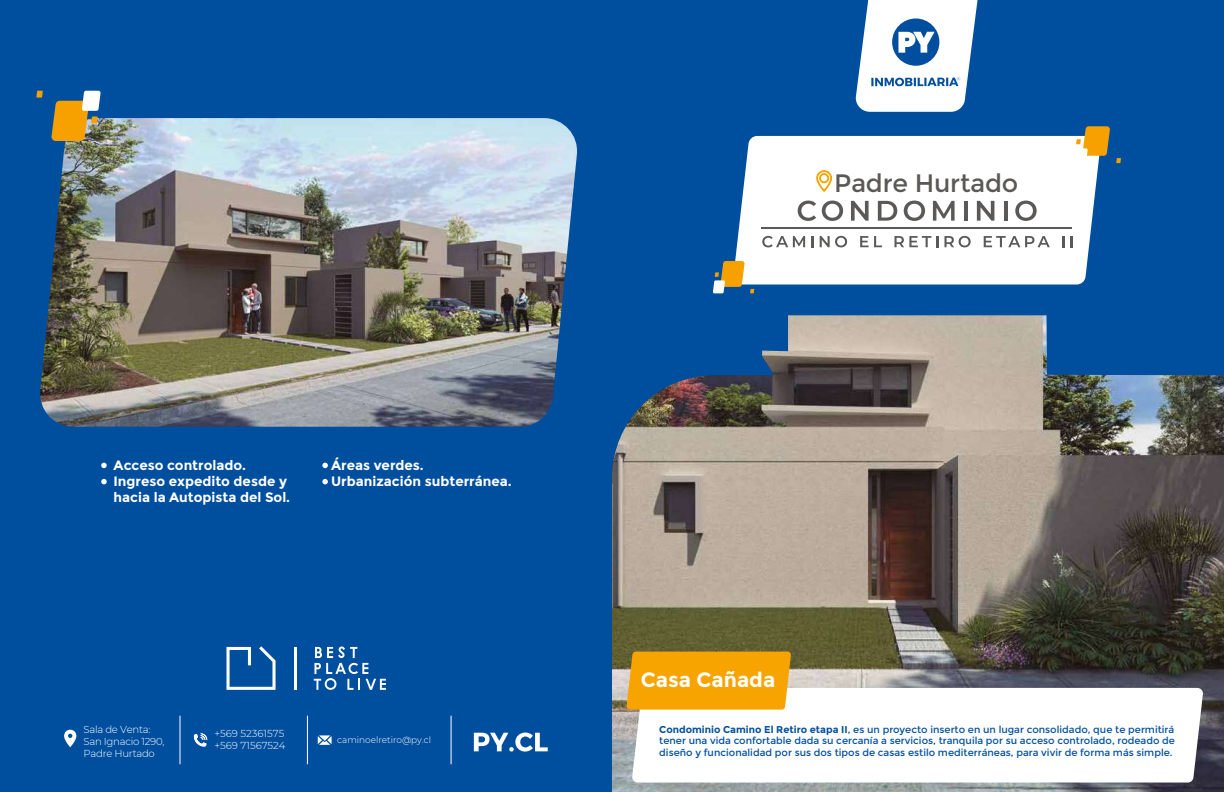
<style>
.page{position:relative;width:1224px;height:792px;background:#004f9f}
.page>*{position:absolute;margin:0;border:0;box-sizing:border-box;transform-origin:0 0}
.t1{font:25.2px "Montserrat";letter-spacing:-.005em;color:#5a5957}
.t2{font:700 20.6px "Montserrat";color:#fff}
.t3{font:700 13.5px/16.2px "Montserrat";color:#fff}
.t4{font:300 10.1px/12.1px "Montserrat";letter-spacing:-.025em;color:#fff}
.t5{font:300 10.1px/12.1px "Montserrat";color:#fff}
.t6{font:9.9px/11.9px "Montserrat";color:#004f9f;text-align:justify}
.t7{font:300 8.9px "Montserrat";color:#fff}
.s1{font-weight:700}
</style>
<div class="page">
<img style="left:612px;top:315px;width:612px;height:477px">
<hr style="left:294px;top:647px;width:2px;height:43px;background:#fff">
<svg style="left:226px;top:646px;width:50px;height:44px"></svg>
<svg style="left:314px;top:646px;width:72px;height:44px"></svg>
<svg style="left:856px;top:0;width:122px;height:112px"></svg>
<div style="left:632px;top:688px;width:571px;height:95px;background:#fff"></div>
<div style="left:626px;top:652px;width:165px;height:58px;background:#f7a300"></div>
<div style="left:735px;top:136px;width:364px;height:149px;background:#fff"></div>
<svg style="left:1074px;top:126px;width:36px;height:37px"></svg>
<svg style="left:1116px;top:158px;width:5px;height:5px"></svg>
<svg style="left:713px;top:261px;width:41px;height:32px"></svg>
<hr style="left:761px;top:227px;width:311px;height:2px;background:#5a5957">
<svg style="left:762px;top:236px;width:43px;height:11px"></svg>
<svg style="left:811px;top:236px;width:2px;height:11px"></svg>
<svg style="left:820px;top:236px;width:27px;height:11px"></svg>
<svg style="left:860px;top:236px;width:22px;height:11px"></svg>
<svg style="left:895px;top:236px;width:43px;height:11px"></svg>
<svg style="left:944px;top:236px;width:27px;height:11px"></svg>
<svg style="left:984px;top:236px;width:66px;height:11px"></svg>
<svg style="left:1062px;top:236px;width:2px;height:11px"></svg>
<svg style="left:1070px;top:236px;width:2px;height:11px"></svg>
<svg style="left:101px;top:463px;width:6px;height:5px"></svg>
<svg style="left:101px;top:479px;width:6px;height:5px"></svg>
<svg style="left:322px;top:463px;width:6px;height:5px"></svg>
<svg style="left:322px;top:479px;width:6px;height:5px"></svg>
<img style="left:40px;top:118px;width:537px;height:309px">
<svg style="left:51px;top:91px;width:50px;height:50px"></svg>
<svg style="left:36px;top:91px;width:7px;height:7px"></svg>
<svg style="left:64px;top:729px;width:12px;height:18px"></svg>
<svg style="left:318px;top:735px;width:14px;height:10px"></svg>
<svg style="left:474px;top:733px;width:74px;height:19px"></svg>
<svg style="left:194px;top:733px;width:13px;height:14px"></svg>
<svg style="left:813px;top:170px;width:20px;height:23px"></svg>
<svg style="left:798px;top:201px;width:18px;height:20px"></svg>
<svg style="left:822px;top:201px;width:21px;height:20px"></svg>
<svg style="left:851px;top:201px;width:18px;height:20px"></svg>
<svg style="left:878px;top:201px;width:19px;height:20px"></svg>
<svg style="left:904px;top:201px;width:21px;height:20px"></svg>
<svg style="left:933px;top:201px;width:22px;height:20px"></svg>
<hr style="left:964px;top:201px;width:4px;height:20px;background:#5a5957">
<svg style="left:977px;top:201px;width:17px;height:20px"></svg>
<hr style="left:1004px;top:201px;width:3px;height:20px;background:#5a5957">
<svg style="left:1015px;top:201px;width:22px;height:20px"></svg>
<h3 class="t3" style="left:114px;top:457px;width:178px">Acceso controlado.<br>Ingreso expedito desde y hacia la Autopista del Sol.</h3>
<h3 class="t3" style="left:331px;top:457px;width:182px">Áreas verdes.<br>Urbanización subterránea.</h3>
<h1 class="t1" style="left:834px;top:168px;width:185px">Padre Hurtado</h1>
<h2 class="t2" style="left:641px;top:668px;width:136px">Casa Cañada</h2>
<p class="t4" style="left:84px;top:723px;width:82px">Sala de Venta:<br>San Ignacio 1290,<br>Padre Hurtado</p>
<p class="t7" style="left:337px;top:734px;width:95px">caminoelretiro@py.cl</p>
<p class="t6" style="left:659px;top:723px;width:517px"><span class="s1">Condominio Camino El Retiro etapa II</span>, es un proyecto inserto en un lugar consolidado, que te permitirá tener una vida confortable dada su cercanía a servicios, tranquila por su acceso controlado, rodeado de diseño y funcionalidad por sus dos tipos de casas estilo mediterráneas, para vivir de forma más simple.</p>
<p class="t5" style="left:215px;top:727px;width:73px">+569 52361575 +569 71567524</p>
</div>
